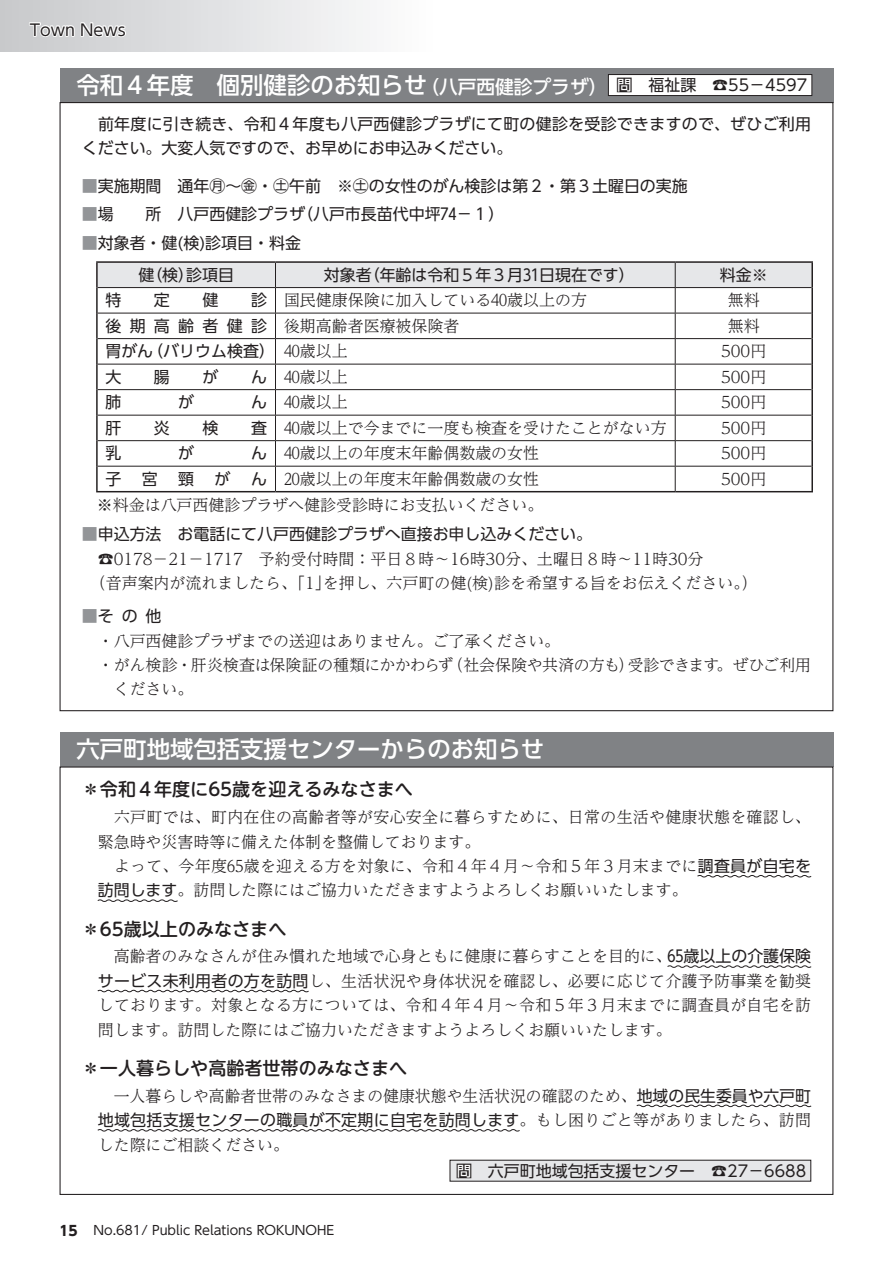
<style>
.page{position:relative;width:893px;height:1263px;background:#fff}
.page>*{position:absolute;margin:0;border:0;box-sizing:border-box;transform-origin:0 0}
.t1{font:500 23.4px "UD Shin Go Pr 6 N";color:#fff}
.t2{font:500 18.75px "UD Shin Go Pr 6 N";color:#fff}
.t3{font:500 18px "UD Shin M Go Pr 6 N";color:#231f20}
.t4{font:300 15.9px/24.5px "UD Reimin Pr 6 N";color:#231f20}
.t5{font:15.9px/24.5px "UD Shin Go Pr 6 N";color:#231f20}
.t6{font:15.9px "UD Shin Go Pr 6 N";letter-spacing:.02em;color:#231f20}
.t7{font:15.9px "UD Shin Go Pr 6 N";letter-spacing:.52em;color:#231f20}
.t8{font:700 13.8px "UD Shin Go Pr 6 N";color:#231f20}
.t9{font:12.75px "UD Shin Go Pr 6 N";color:#231f20}
.s1{font-weight:500}
.s2{font-weight:500;color:#fff}
.s3{color:#939598}
.s4{font-family:"UD Shin Go Pr 6 N";font-weight:400}
.s5{font-family:"UD Reimin Pr 6 N";font-weight:300}
</style>
<div class="page">
<div style="left:0;top:0;width:434px;height:51px;background:linear-gradient(to right,#c7c8cb,#fdfdfe)"></div>
<svg style="left:28px;top:18px;width:99px;height:24px"></svg>
<div style="left:60px;top:68px;width:773px;height:34px;background:#808285"></div>
<div style="left:60px;top:732px;width:773px;height:34px;background:#808285"></div>
<svg style="left:697px;top:875px;width:115px;height:3px"></svg>
<svg style="left:97px;top:899px;width:81px;height:3px"></svg>
<svg style="left:667px;top:965px;width:145px;height:3px"></svg>
<svg style="left:97px;top:989px;width:212px;height:4px"></svg>
<svg style="left:636px;top:1104px;width:176px;height:4px"></svg>
<svg style="left:97px;top:1129px;width:423px;height:3px"></svg>
<div style="left:608px;top:75px;width:204px;height:21px;background:#fff"></div>
<div style="left:608px;top:74px;width:204px;height:22px;border:1px solid #231f20"></div>
<div style="left:450px;top:1160px;width:361px;height:21px;background:#e6e7e9"></div>
<hr style="left:96px;top:261px;width:179px;height:2px;background:#231f20">
<hr style="left:96px;top:263px;width:2px;height:25px;background:#231f20">
<hr style="left:275px;top:261px;width:400px;height:2px;background:#231f20">
<hr style="left:675px;top:261px;width:138px;height:2px;background:#231f20">
<hr style="left:811px;top:263px;width:2px;height:25px;background:#231f20">
<hr style="left:96px;top:288px;width:2px;height:25px;background:#231f20">
<hr style="left:811px;top:288px;width:2px;height:25px;background:#231f20">
<hr style="left:96px;top:313px;width:2px;height:26px;background:#231f20">
<hr style="left:811px;top:313px;width:2px;height:26px;background:#231f20">
<hr style="left:96px;top:339px;width:2px;height:25px;background:#231f20">
<hr style="left:811px;top:339px;width:2px;height:25px;background:#231f20">
<hr style="left:96px;top:364px;width:2px;height:26px;background:#231f20">
<hr style="left:811px;top:364px;width:2px;height:26px;background:#231f20">
<hr style="left:96px;top:390px;width:2px;height:25px;background:#231f20">
<hr style="left:811px;top:390px;width:2px;height:25px;background:#231f20">
<hr style="left:96px;top:415px;width:2px;height:26px;background:#231f20">
<hr style="left:811px;top:415px;width:2px;height:26px;background:#231f20">
<hr style="left:96px;top:441px;width:2px;height:25px;background:#231f20">
<hr style="left:811px;top:441px;width:2px;height:25px;background:#231f20">
<hr style="left:96px;top:466px;width:2px;height:25px;background:#231f20">
<hr style="left:811px;top:466px;width:2px;height:25px;background:#231f20">
<hr style="left:96px;top:491px;width:179px;height:1px;background:#231f20">
<hr style="left:275px;top:491px;width:400px;height:1px;background:#231f20">
<hr style="left:675px;top:491px;width:138px;height:1px;background:#231f20">
<svg style="left:97px;top:262px;width:715px;height:229px"></svg>
<p class="t5" style="left:30px;top:17px;width:97px">Town News</p>
<h1 class="t1" style="left:77px;top:66px;width:352px">令和４年度　個別健診のお知らせ</h1>
<p class="t2" style="left:420px;top:72px;width:189px">（八戸西健診プラザ(</p>
<p class="t5" style="left:617px;top:72px;width:81px"><span class="s1">問</span><span class="s2">■</span><span class="s1">　</span>福祉課</p>
<p class="t5" style="left:712px;top:72px;width:97px">☎55－4597</p>
<p class="t5" style="left:82px;top:111px;width:731px">　前年度に引き続き、令和４年度も八戸西健診プラザにて町の健診を受診できますので、ぜひご利用ください。大変人気ですので、お早めにお申込みください。</p>
<p class="t5" style="left:178px;top:173px;width:512px">通年㊊～㊎・㊏午前　※㊏の女性のがん検診は第２・第３土曜日の実施</p>
<p class="t5" style="left:82px;top:173px;width:81px"><span class="s3">■</span>実施期間</p>
<p class="t5" style="left:82px;top:202px;width:225px"><span class="s3">■</span>場　　所　八戸西健診プラザ</p>
<p class="t5" style="left:82px;top:230px;width:221px"><span class="s3">■</span>対象者・健検( )診項目・料金</p>
<p class="t5" style="left:297px;top:202px;width:209px">（八戸市長苗代中坪７４－１(</p>
<p class="t5" style="left:138px;top:262px;width:57px">（健検）</p>
<p class="t5" style="left:186px;top:262px;width:49px">診項目</p>
<p class="t5" style="left:364px;top:262px;width:273px">（年齢は令和５年３月３１日現在です）</p>
<p class="t5" style="left:324px;top:262px;width:49px">対象者</p>
<p class="t5" style="left:720px;top:262px;width:49px">料金※</p>
<p class="t5" style="left:105px;top:288px;width:17px">特</p>
<p class="t5" style="left:154px;top:288px;width:17px">定</p>
<p class="t5" style="left:202px;top:288px;width:17px">健</p>
<p class="t5" style="left:251px;top:288px;width:17px">診</p>
<p class="t4" style="left:507px;top:288px;width:81px">歳以上の方</p>
<p class="t4" style="left:284px;top:288px;width:216px">国民健康保険に加入している４０</p>
<p class="t4" style="left:728px;top:288px;width:33px">無料</p>
<p class="t7" style="left:105px;top:313px;width:163px">後期高齢者健診</p>
<p class="t4" style="left:284px;top:313px;width:177px">後期高齢者医療被保険者</p>
<p class="t4" style="left:728px;top:313px;width:33px">無料</p>
<p class="t5" style="left:105px;top:339px;width:49px">胃がん</p>
<p class="t5" style="left:147px;top:339px;width:129px">（バリウム検査）</p>
<p class="t4" style="left:300px;top:339px;width:49px">歳以上</p>
<p class="t4" style="left:284px;top:339px;width:9px">４０</p>
<p class="t4" style="left:721px;top:339px;width:47px">500円</p>
<p class="t5" style="left:105px;top:364px;width:17px">大</p>
<p class="t5" style="left:154px;top:364px;width:17px">腸</p>
<p class="t5" style="left:202px;top:364px;width:17px">が</p>
<p class="t5" style="left:251px;top:364px;width:17px">ん</p>
<p class="t4" style="left:300px;top:364px;width:49px">歳以上</p>
<p class="t4" style="left:284px;top:364px;width:9px">４０</p>
<p class="t4" style="left:721px;top:364px;width:47px">500円</p>
<p class="t5" style="left:105px;top:390px;width:17px">肺</p>
<p class="t5" style="left:178px;top:390px;width:17px">が</p>
<p class="t5" style="left:251px;top:390px;width:17px">ん</p>
<p class="t4" style="left:300px;top:390px;width:49px">歳以上</p>
<p class="t4" style="left:284px;top:390px;width:9px">４０</p>
<p class="t4" style="left:721px;top:390px;width:47px">500円</p>
<p class="t5" style="left:105px;top:415px;width:17px">肝</p>
<p class="t5" style="left:154px;top:415px;width:17px">炎</p>
<p class="t5" style="left:202px;top:415px;width:17px">検</p>
<p class="t5" style="left:251px;top:415px;width:17px">査</p>
<p class="t4" style="left:300px;top:415px;width:368px">歳以上で今までに一度も検査を受けたことがない方</p>
<p class="t4" style="left:284px;top:415px;width:9px">４０</p>
<p class="t4" style="left:721px;top:415px;width:47px">500円</p>
<p class="t5" style="left:105px;top:441px;width:17px">乳</p>
<p class="t5" style="left:178px;top:441px;width:17px">が</p>
<p class="t5" style="left:251px;top:441px;width:17px">ん</p>
<p class="t4" style="left:300px;top:441px;width:241px">歳以上の年度末年齢偶数歳の女性</p>
<p class="t4" style="left:284px;top:441px;width:9px">４０</p>
<p class="t4" style="left:721px;top:441px;width:47px">500円</p>
<p class="t5" style="left:105px;top:466px;width:17px">子</p>
<p class="t5" style="left:142px;top:466px;width:17px">宮</p>
<p class="t5" style="left:178px;top:466px;width:17px">頸</p>
<p class="t5" style="left:215px;top:466px;width:17px">が</p>
<p class="t5" style="left:251px;top:466px;width:17px">ん</p>
<p class="t4" style="left:97px;top:492px;width:448px">※料金は八戸西健診プラザへ健診受診時にお支払いください。</p>
<p class="t4" style="left:284px;top:466px;width:257px">２０歳以上の年度末年齢偶数歳の女性</p>
<p class="t4" style="left:721px;top:466px;width:47px">500円</p>
<p class="t5" style="left:82px;top:521px;width:512px"><span class="s3">■</span>申込方法　お電話にて八戸西健診プラザへ直接お申し込みください。</p>
<p class="t4" style="left:323px;top:546px;width:436px;text-indent:-241px">　☎0178－21－1717　予約受付時間：平日８時～16時30分、土曜日８時～11時30分<br>を押し、六戸町の健検( )診を希望する旨をお伝えください (。</p>
<p class="t4" style="left:82px;top:570px;width:250px">　（音声案内が流れましたら、「1」</p>
<p class="t5" style="left:82px;top:603px;width:81px"><span class="s3">■</span>その他</p>
<p class="t4" style="left:98px;top:628px;width:464px">・八戸西健診プラザまでの送迎はありません。ご了承ください。</p>
<p class="t4" style="left:114px;top:652px;width:342px;text-indent:-16px">・がん検診・肝炎検査は保険証の種類にかかわらずください。</p>
<p class="t4" style="left:717px;top:652px;width:96px">。ぜひご利用</p>
<p class="t4" style="left:447px;top:652px;width:188px">（社会保険や共済の方も）</p>
<p class="t4" style="left:628px;top:652px;width:93px">受診できます</p>
<h1 class="t1" style="left:77px;top:730px;width:469px">六戸町地域包括支援センターからのお知らせ</h1>
<p class="t3" style="left:82px;top:774px;width:333px">＊令和４年度に65歳を迎えるみなさまへ</p>
<p class="t4" style="left:98px;top:804px;width:715px">　六戸町では、町内在住の高齢者等が安心安全に暮らすために、日常の生活や健康状態を確認し、緊急時や災害時等に備えた体制を整備しております。<br>　よって、今年度６５歳を迎える方を対象に、令和４年４月～令和５年３月末までに<span class="s4">調査員が自宅を訪問します</span>。訪問した際にはご協力いただきますようよろしくお願いいたします。</p>
<p class="t3" style="left:82px;top:913px;width:206px">＊65歳以上のみなさまへ</p>
<p class="t5" style="left:668px;top:944px;width:145px">65歳以上の介護保険</p>
<p class="t4" style="left:98px;top:943px;width:715px">　高齢者のみなさんが住み慣れた地域で心身ともに健康に暮らすことを目的に、<br><span class="s4">サービス未利用者の方を訪問</span>し、生活状況や身体状況を確認し、必要に応じて介護予防事業を勧奨しております。対象となる方については、令和４年４月～令和５年３月末までに調査員が自宅を訪問します。訪問した際にはご協力いただきますようよろしくお願いいたします。</p>
<p class="t3" style="left:82px;top:1053px;width:327px">＊一人暮らしや高齢者世帯のみなさまへ</p>
<p class="t4" style="left:114px;top:1083px;width:699px">一人暮らしや高齢者世帯のみなさまの健康状態や生活状況の確認のため、<span class="s4">地域の民生委員や六戸町</span></p>
<p class="t6" style="left:98px;top:1107px;width:715px">地域包括支援センターの職員が不定期に自宅を訪問します<span class="s5">。もし困りごと等がありましたら、訪問</span></p>
<p class="t4" style="left:98px;top:1132px;width:193px">した際にご相談ください。</p>
<p class="t8" style="left:60px;top:1219px;width:20px">15</p>
<p class="t9" style="left:94px;top:1220px;width:242px">No.681/ Public Relations ROKUNOHE</p>
<p class="t5" style="left:456px;top:1158px;width:241px"><span class="s1">問</span><span class="s2">■</span><span class="s1">　</span>六戸町地域包括支援センター</p>
<p class="t5" style="left:711px;top:1158px;width:97px">☎27－6688</p>
</div>
